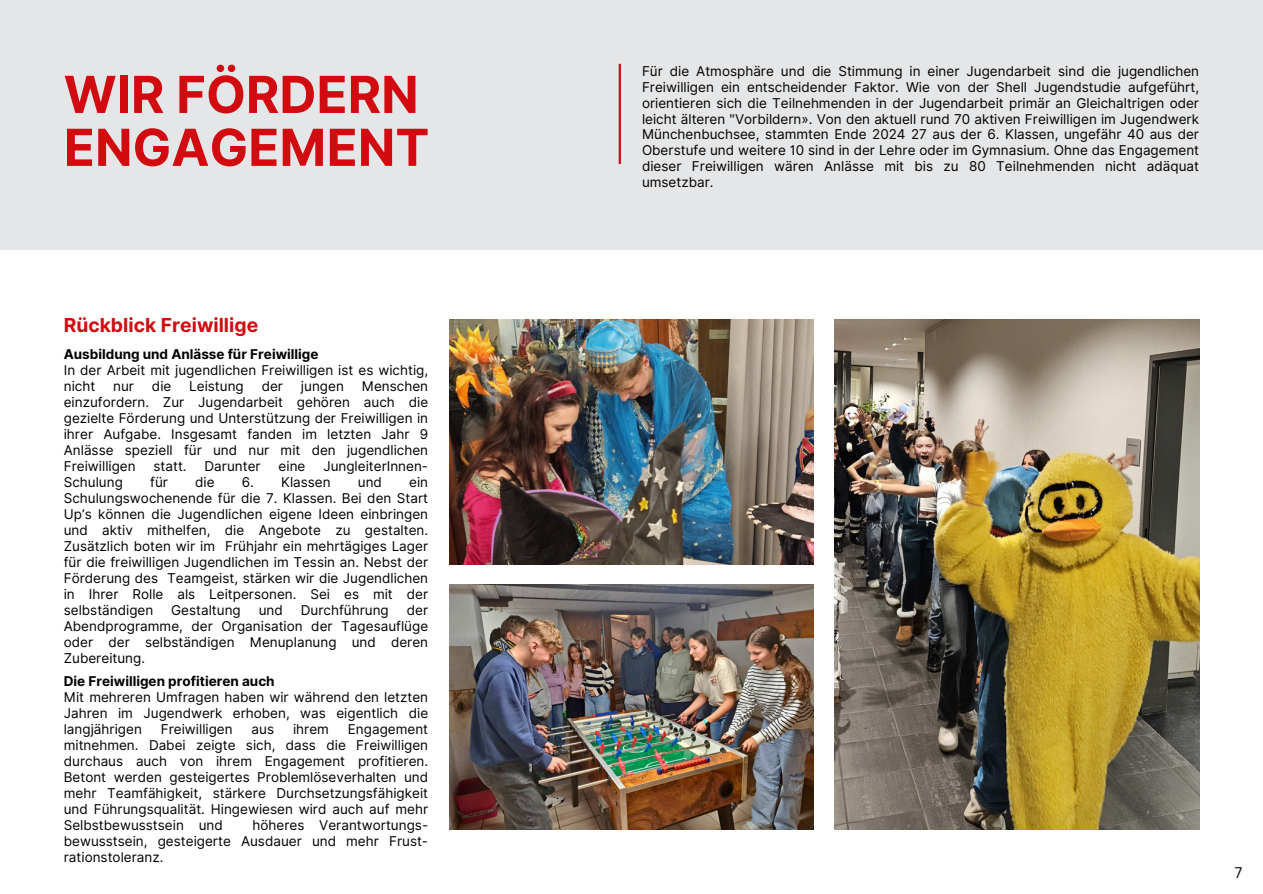
<style>
.page{position:relative;width:1263px;height:894px;background:#fff}
.page>*{position:absolute;margin:0;border:0;box-sizing:border-box;transform-origin:0 0}
.t1{font:700 51px/52.8px "Inter";color:#d10b10}
.t2{font:700 19.35px "Inter";color:#d10b10}
.t3{font:15px "Canva Sans";color:#000}
.t4{font:13.5px/16px "Inter";color:#000;text-align:justify}
.t5{font:700 13.5px "Inter";color:#000}
</style>
<div class="page">
<div style="left:0;top:0;width:1263px;height:893px;background:#e5e6e8"></div>
<div style="left:0;top:250px;width:1263px;height:643px;background:#fff"></div>
<img style="left:835px;top:319px;width:364px;height:509px">
<img style="left:449px;top:319px;width:365px;height:245px">
<hr style="left:619px;top:64px;width:2px;height:100px;background:#d10b10">
<img style="left:449px;top:584px;width:365px;height:245px">
<h2 class="t1" style="left:64px;top:68px;width:367px">WIR FÖRDERN<br>ENGAGEMENT</h2>
<p class="t4" style="left:642px;top:63px;width:559px">Für die Atmosphäre und die Stimmung in einer Jugendarbeit sind die jugendlichen Freiwilligen ein entscheidender Faktor. Wie von der Shell Jugendstudie aufgeführt, orientieren sich die Teilnehmenden in der Jugendarbeit primär an Gleichaltrigen oder leicht älteren "Vorbildern». Von den aktuell rund 70 aktiven Freiwilligen im Jugendwerk Münchenbuchsee, stammten Ende 2024 27 aus der 6. Klassen, ungefähr 40 aus der Oberstufe und weitere 10 sind in der Lehre oder im Gymnasium. Ohne das Engagement dieser Freiwilligen wären Anlässe mit bis zu 80 Teilnehmenden nicht adäquat umsetzbar.</p>
<p class="t2" style="left:64px;top:313px;width:196px">Rückblick Freiwillige</p>
<p class="t5" style="left:64px;top:345px;width:256px">Ausbildung und Anlässe für Freiwillige</p>
<p class="t4" style="left:64px;top:361px;width:366px">In der Arbeit mit jugendlichen Freiwilligen ist es wichtig, nicht</p>
<p class="t4" style="left:113px;top:377px;width:22px">nur</p>
<p class="t4" style="left:152px;top:377px;width:21px">die</p>
<p class="t4" style="left:189px;top:377px;width:56px">Leistung</p>
<p class="t4" style="left:262px;top:377px;width:23px">der</p>
<p class="t4" style="left:301px;top:377px;width:44px">jungen</p>
<p class="t4" style="left:64px;top:377px;width:366px;text-indent:298px">Menschen einzufordern. Zur Jugendarbeit gehören auch die gezielte Förderung und Unterstützung der Freiwilligen in ihrer Aufgabe. Insgesamt fanden im letzten Jahr 9<br>Anlässe speziell für und nur mit den jugendlichen Freiwilligen</p>
<p class="t4" style="left:154px;top:457px;width:35px">statt.</p>
<p class="t4" style="left:205px;top:457px;width:58px">Darunter</p>
<p class="t4" style="left:279px;top:457px;width:28px">eine</p>
<p class="t4" style="left:323px;top:457px;width:106px">JungleiterInnen-</p>
<p class="t4" style="left:64px;top:473px;width:61px">Schulung</p>
<p class="t4" style="left:150px;top:473px;width:19px">für</p>
<p class="t4" style="left:195px;top:473px;width:21px">die</p>
<p class="t4" style="left:242px;top:473px;width:90px">6. Klassen</p>
<p class="t4" style="left:358px;top:473px;width:26px">und</p>
<p class="t4" style="left:64px;top:473px;width:366px;text-indent:345px">ein Schulungswochenende für die 7. Klassen. Bei den Start Up’s können die Jugendlichen eigene Ideen einbringen und aktiv mithelfen, die Angebote zu gestalten.<br>Zusätzlich boten wir im Frühjahr ein mehrtägiges Lager für die freiwilligen Jugendlichen im Tessin an. Nebst der Förderung des Teamgeist, stärken wir die Jugendlichen in Ihrer Rolle als Leitpersonen. Sei es mit der selbständigen</p>
<p class="t4" style="left:171px;top:601px;width:71px">Gestaltung</p>
<p class="t4" style="left:259px;top:601px;width:26px">und</p>
<p class="t4" style="left:301px;top:601px;width:90px">Durchführung</p>
<p class="t4" style="left:64px;top:601px;width:366px;text-indent:343px">der Abendprogramme, der Organisation der Tagesauflüge oder der selbständigen Menuplanung und deren Zubereitung.</p>
<p class="t5" style="left:64px;top:672px;width:212px">Die Freiwilligen profitieren auch</p>
<p class="t4" style="left:64px;top:688px;width:366px">Mit mehreren Umfragen haben wir während den letzten Jahren im Jugendwerk erhoben, was eigentlich die langjährigen</p>
<p class="t4" style="left:161px;top:720px;width:73px">Freiwilligen</p>
<p class="t4" style="left:252px;top:720px;width:24px">aus</p>
<p class="t4" style="left:293px;top:720px;width:37px">ihrem</p>
<p class="t4" style="left:64px;top:720px;width:366px;text-indent:284px">Engagement mitnehmen. Dabei zeigte sich, dass die Freiwilligen durchaus auch von ihrem Engagement profitieren.<br>Betont werden gesteigertes Problemlöseverhalten und mehr Teamfähigkeit, stärkere Durchsetzungsfähigkeit und Führungsqualität. Hingewiesen wird auch auf mehr Selbstbewusstsein und</p>
<p class="t4" style="left:64px;top:816px;width:366px;text-indent:189px">höheres Verantwortungs&shy;bewusstsein, gesteigerte Ausdauer und mehr Frust&shy;rationstoleranz.</p>
<p class="t3" style="left:1235px;top:861px;width:9px">7</p>
</div>
